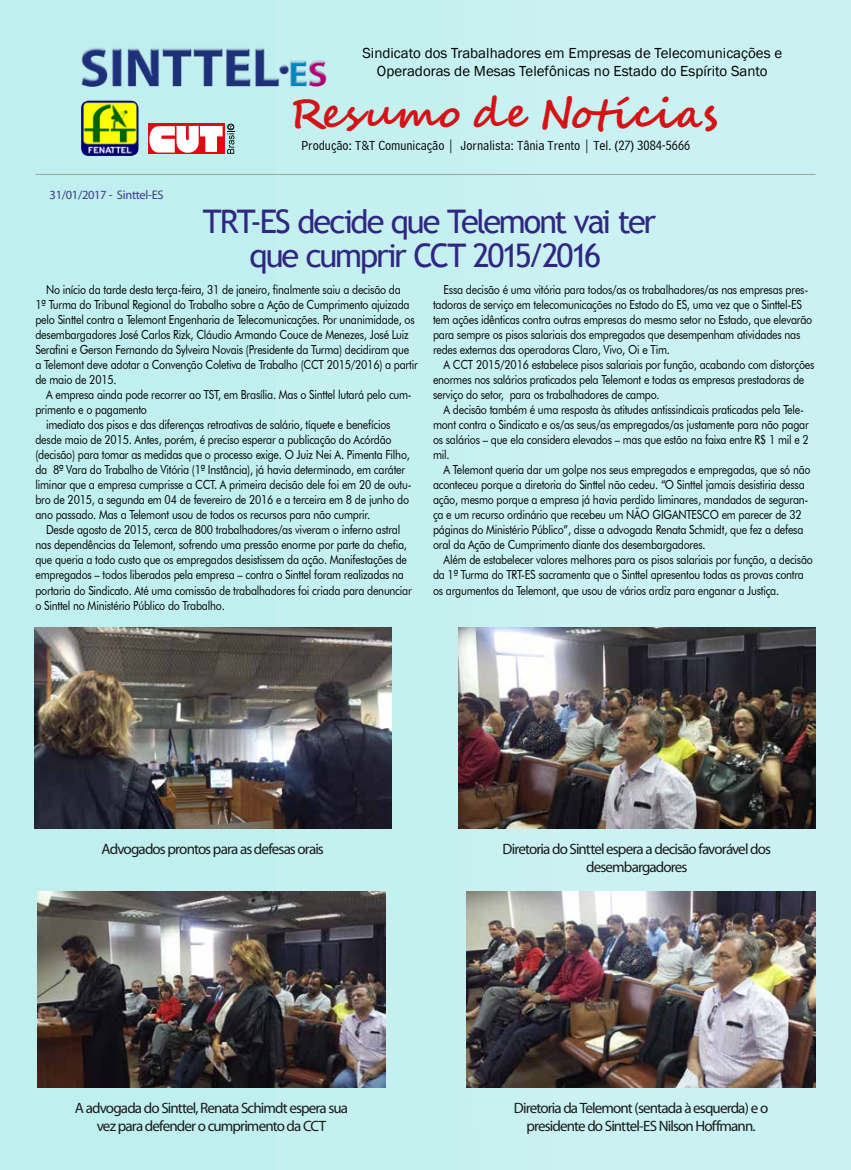
<style>
.page{position:relative;width:851px;height:1170px;background:#fff}
.page>*{position:absolute;margin:0;border:0;box-sizing:border-box;transform-origin:0 0}
.t1{font:700 41px "Segoe Script";letter-spacing:.02em;color:#d51317}
.t2{font:32.5px/33.8px "Trebuchet MS";letter-spacing:-.065em;color:#312783;text-align:center}
.t3{font:15px/17.5px "Myriad";letter-spacing:-.055em;color:#1a1a1a;text-align:center}
.t4{font:14.88px/17.9px "Franklin Gothic";color:#000;text-align:center}
.t5{font:13.75px "Bell Centennial BT Address";color:#000}
.t6{font:12.5px/15px "Futura BT";letter-spacing:-.02em;color:#000;scale:.85 1}
.t7{font:12.5px "Myriad";letter-spacing:-.025em;color:#3e3a8f}
.s1{font-size:44.75px}
</style>
<div class="page">
<div style="left:0;top:0;width:841px;height:1169px;background:#c0efef"></div>
<div style="left:277px;top:0;width:573px;height:1169px;background:#c6f1f1"></div>
<div style="left:557px;top:0;width:293px;height:1169px;background:#caf2f2"></div>
<img style="left:81px;top:48px;width:246px;height:39px">
<div style="left:148px;top:123px;width:76px;height:31px;background:#e30613"></div>
<svg style="left:149px;top:125px;width:85px;height:29px"></svg>
<div style="left:227px;top:124px;width:7px;height:6px;border:1px solid #000;border-radius:50%"></div>
<img style="left:81px;top:101px;width:57px;height:55px">
<hr style="left:35px;top:174px;width:780px;height:1px;background:#a1a1a1">
<img style="left:34px;top:628px;width:357px;height:200px">
<img style="left:458px;top:628px;width:357px;height:200px">
<img style="left:37px;top:891px;width:349px;height:196px">
<img style="left:466px;top:891px;width:349px;height:196px">
<p class="t4" style="left:362px;top:45px;width:421px">Sindicato dos Trabalhadores em Empresas de Telecomunicações e<br>Operadoras de Mesas Telefônicas no Estado do Espírito Santo</p>
<h1 class="t1" style="left:289px;top:80px;width:430px">Resumo de Notícia<span class="s1">s</span></h1>
<p class="t7" style="left:50px;top:189px;width:115px">31/01/2017 - Sinttel-ES</p>
<p class="t5" style="left:301px;top:137px;width:390px">Produção: T&amp;T Comunicação | Jornalista: Tânia Trento | Tel. (27) 3084-5666</p>
<h2 class="t2" style="left:203px;top:204px;width:455px">TRT-ES decide que Telemont vai ter que cumprir CCT 2015/2016</h2>
<p class="t6" style="left:35px;top:282px;width:451px;text-indent:11px">No início da tarde desta terça-feira, 31 de janeiro, finalmente saiu a decisão da<br>1ª Turma do Tribunal Regional do Trabalho sobre a Ação de Cumprimento ajuizada pelo Sinttel contra a Telemont Engenharia de Telecomunicações. Por unanimidade, os desembargadores José Carlos Rizk, Cláudio Armando Couce de Menezes, José Luiz Serafini e Gerson Fernando da Sylveira Novais (Presidente da Turma) decidiram que a Telemont deve adotar a Convenção Coletiva de Trabalho (CCT 2015/2016) a partir de maio de 2015.</p>
<p class="t6" style="left:46px;top:387px;width:432px">A empresa ainda pode recorrer ao TST, em Brasília. Mas o Sinttel lutará pelo cum-</p>
<p class="t6" style="left:35px;top:402px;width:133px">primento e o pagamento</p>
<p class="t6" style="left:46px;top:417px;width:406px">imediato dos pisos e das diferenças retroativas de salário, tíquete e benefícios</p>
<p class="t6" style="left:35px;top:432px;width:420px">desde maio de 2015. Antes, porém, é preciso esperar a publicação do Acórdão</p>
<p class="t6" style="left:35px;top:447px;width:442px">(decisão) para tomar as medidas que o processo exige. O Juiz Nei A. Pimenta Filho,</p>
<p class="t6" style="left:35px;top:462px;width:436px">da 8ª Vara do Trabalho de Vitória (1ª Instância), já havia determinado, em caráter</p>
<p class="t6" style="left:35px;top:477px;width:444px">liminar que a empresa cumprisse a CCT. A primeira decisão dele foi em 20 de outu-</p>
<p class="t6" style="left:35px;top:492px;width:441px">bro de 2015, a segunda em 04 de fevereiro de 2016 e a terceira em 8 de junho do</p>
<p class="t6" style="left:35px;top:507px;width:395px">ano passado. Mas a Telemont usou de todos os recursos para não cumprir.</p>
<p class="t6" style="left:46px;top:522px;width:418px">Desde agosto de 2015, cerca de 800 trabalhadores/as viveram o inferno astral</p>
<p class="t6" style="left:35px;top:537px;width:438px">nas dependências da Telemont, sofrendo uma pressão enorme por parte da chefia,</p>
<p class="t6" style="left:35px;top:552px;width:438px">que queria a todo custo que os empregados desistissem da ação. Manifestações de</p>
<p class="t6" style="left:35px;top:567px;width:435px">empregados – todos liberados pela empresa – contra o Sinttel foram realizadas na</p>
<p class="t6" style="left:35px;top:582px;width:444px">portaria do Sindicato. Até uma comissão de trabalhadores foi criada para denunciar</p>
<p class="t6" style="left:35px;top:597px;width:224px">o Sinttel no Ministério Público do Trabalho.</p>
<p class="t6" style="left:433px;top:282px;width:447px;text-indent:11px">Essa decisão é uma vitória para todos/as os trabalhadores/as nas empresas pres&shy;tadoras de serviço em telecomunicações no Estado do ES, uma vez que o Sinttel-ES tem ações idênticas contra outras empresas do mesmo setor no Estado, que elevarão para sempre os pisos salariais dos empregados que desempenham atividades nas redes externas das operadoras Claro, Vivo, Oi e Tim.</p>
<p class="t6" style="left:433px;top:357px;width:450px;text-indent:11px">A CCT 2015/2016 estabelece pisos salariais por função, acabando com distorções enormes nos salários praticados pela Telemont e todas as empresas prestadoras de serviço do setor, para os trabalhadores de campo.</p>
<p class="t6" style="left:433px;top:402px;width:443px;text-indent:11px">A decisão também é uma resposta às atitudes antissindicais praticadas pela Tele&shy;mont contra o Sindicato e os/as seus/as empregados/as justamente para não pagar os salários – que ela considera elevados – mas que estão na faixa entre R$ 1 mil e 2 mil.</p>
<p class="t6" style="left:433px;top:462px;width:445px;text-indent:11px">A Telemont queria dar um golpe nos seus empregados e empregadas, que só não aconteceu porque a diretoria do Sinttel não cedeu. “O Sinttel jamais desistiria dessa ação, mesmo porque a empresa já havia perdido liminares, mandados de seguran&shy;ça e um recurso ordinário que recebeu um NÃO GIGANTESCO em parecer de 32 páginas do Ministério Público”, disse a advogada Renata Schmidt, que fez a defesa oral da Ação de Cumprimento diante dos desembargadores.</p>
<p class="t6" style="left:433px;top:552px;width:448px;text-indent:11px">Além de estabelecer valores melhores para os pisos salariais por função, a decisão da 1ª Turma do TRT-ES sacramenta que o Sinttel apresentou todas as provas contra os argumentos da Telemont, que usou de vários ardiz para enganar a Justiça.</p>
<p class="t3" style="left:102px;top:841px;width:224px">Advogados prontos para as defesas orais</p>
<p class="t3" style="left:502px;top:841px;width:270px">Diretoria do Sinttel espera a decisão favorável dos desembargadores</p>
<p class="t3" style="left:75px;top:1099px;width:275px">A advogada do Sinttel, Renata Schimdt espera sua vez para defender o cumprimento da CCT</p>
<p class="t3" style="left:514px;top:1099px;width:256px">Diretoria da Telemont (sentada à esquerda) e o presidente do Sinttel-ES Nilson Hoffmann.</p>
</div>
